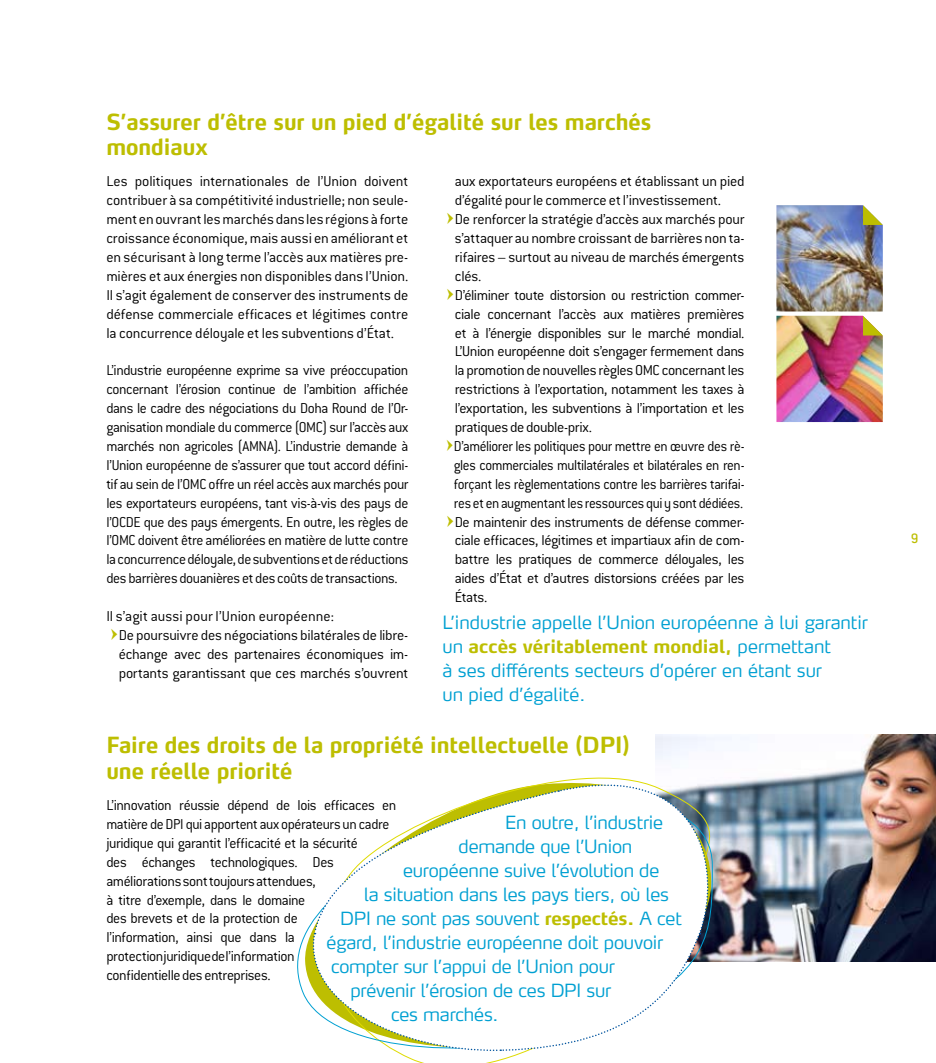
<style>
.page{position:relative;width:936px;height:1063px;background:#fff}
.page>*{position:absolute;margin:0;border:0;box-sizing:border-box;transform-origin:0 0}
.t1{font:700 22.05px/25.2px "Max";color:#bdbe01;scale:.95 1}
.t2{font:300 18px/24px "Max";letter-spacing:-.01em;color:#00a0d2}
.t3{font:300 15.75px/18.9px "Conduit ITC";letter-spacing:-.025em;color:#000;text-align:justify}
.t4{font:300 15.75px "Conduit ITC";letter-spacing:-.025em;color:#000;scale:.94 1}
.t5{font:300 15.75px "Conduit ITC";letter-spacing:.005em;color:#000}
.t6{font:500 15px "Conduit ITC";color:#bdbe01}
.s1{font-family:"Pak'ma'ra";font-weight:400;color:#bdbe01}
.s2{font-weight:700;color:#bdbe01}
</style>
<div class="page">
<img style="left:655px;top:734px;width:280px;height:227px">
<img style="left:655px;top:751px;width:84px;height:211px">
<svg style="left:305px;top:759px;width:416px;height:293px"></svg>
<img style="left:776px;top:205px;width:106px;height:106px">
<svg style="left:863px;top:205px;width:19px;height:20px"></svg>
<img style="left:776px;top:316px;width:106px;height:106px">
<svg style="left:863px;top:316px;width:19px;height:20px"></svg>
<h1 class="t1" style="left:106px;top:109px;width:575px">S’assurer d’être sur un pied d’égalité sur les marchés mondiaux</h1>
<p class="t3" style="left:455px;top:172px;width:291px">aux exportateurs européens et établissant un pied</p>
<p class="t3" style="left:455px;top:191px;width:268px">d’égalité pour le commerce et l’investissement.</p>
<p class="t3" style="left:442px;top:210px;width:303px"><span class="s1">E</span>De renforcer la stratégie d’accès aux marchés pour</p>
<p class="t3" style="left:455px;top:229px;width:291px">s’attaquer au nombre croissant de barrières non ta-</p>
<p class="t3" style="left:455px;top:248px;width:291px">rifaires – surtout au niveau de marchés émergents</p>
<p class="t3" style="left:455px;top:266px;width:28px">clés.</p>
<p class="t3" style="left:442px;top:285px;width:303px"><span class="s1">E</span>D’éliminer toute distorsion ou restriction commer-</p>
<p class="t3" style="left:454px;top:304px;width:291px">ciale concernant l’accès aux matières premières</p>
<p class="t3" style="left:454px;top:323px;width:291px">et à l’énergie disponibles sur le marché mondial.</p>
<p class="t3" style="left:454px;top:342px;width:291px">L’Union européenne doit s’engager fermement dans</p>
<p class="t3" style="left:454px;top:361px;width:291px">la promotion de nouvelles règles OMC concernant les</p>
<p class="t3" style="left:454px;top:380px;width:291px">restrictions à l’exportation, notamment les taxes à</p>
<p class="t3" style="left:454px;top:399px;width:291px">l’exportation, les subventions à l’importation et les</p>
<p class="t3" style="left:454px;top:418px;width:139px">pratiques de double-prix.</p>
<p class="t4" style="left:442px;top:437px;width:323px"><span class="s1">E</span>D’améliorer les politiques pour mettre en œuvre des rè-</p>
<p class="t4" style="left:454px;top:456px;width:310px">gles commerciales multilatérales et bilatérales en ren-</p>
<p class="t4" style="left:454px;top:475px;width:310px">forçant les règlementations contre les barrières tarifai-</p>
<p class="t4" style="left:454px;top:494px;width:309px">res et en augmentant les ressources qui y sont dédiées.</p>
<p class="t3" style="left:442px;top:512px;width:303px"><span class="s1">E</span>De maintenir des instruments de défense commer-</p>
<p class="t3" style="left:454px;top:531px;width:291px">ciale efficaces, légitimes et impartiaux afin de com-</p>
<p class="t3" style="left:454px;top:550px;width:291px">battre les pratiques de commerce déloyales, les</p>
<p class="t3" style="left:454px;top:569px;width:291px">aides d’État et d’autres distorsions créées par les</p>
<p class="t3" style="left:454px;top:588px;width:34px">États.</p>
<p class="t3" style="left:106px;top:172px;width:303px">Les politiques internationales de l’Union doivent contribuer à sa compétitivité industrielle; non seule&shy;ment en ouvrant les marchés dans les régions à forte croissance économique, mais aussi en améliorant et en sécurisant à long terme l’accès aux matières pre&shy;mières et aux énergies non disponibles dans l’Union.<br>Il s’agit également de conserver des instruments de défense commerciale efficaces et légitimes contre la concurrence déloyale et les subventions d’État.</p>
<p class="t3" style="left:106px;top:361px;width:303px">L’industrie européenne exprime sa vive préoccupation concernant l’érosion continue de l’ambition affichée dans le cadre des négociations du Doha Round de l’Or&shy;ganisation mondiale du commerce (OMC) sur l’accès aux marchés non agricoles (AMNA). L’industrie demande à l’Union européenne de s’assurer que tout accord défini&shy;tif au sein de l’OMC offre un réel accès aux marchés pour les exportateurs européens, tant vis-à-vis des pays de l’OCDE que des pays émergents. En outre, les règles de l’OMC doivent être améliorées en matière de lutte contre la concurrence déloyale, de subventions et de réductions des barrières douanières et des coûts de transactions.</p>
<p class="t5" style="left:106px;top:608px;width:229px">Il s’agit aussi pour l’Union européenne:</p>
<p class="t3" style="left:106px;top:626px;width:303px"><span class="s1">E</span>De poursuivre des négociations bilatérales de libre-</p>
<p class="t3" style="left:119px;top:644px;width:291px">échange avec des partenaires économiques im-</p>
<p class="t3" style="left:119px;top:663px;width:291px">portants garantissant que ces marchés s’ouvrent</p>
<p class="t2" style="left:442px;top:610px;width:427px">L’industrie appelle l’Union européenne à lui garantir un <span class="s2">accès véritablement mondial,</span> permettant<br>à ses différents secteurs d’opérer en étant sur<br>un pied d’égalité.</p>
<h1 class="t1" style="left:106px;top:732px;width:552px">Faire des droits de la propriété intellectuelle (DPI) une réelle priorité</h1>
<p class="t3" style="left:106px;top:796px;width:291px;text-align:left">L’innovation réussie dépend de lois efficaces en matière de DPI qui apportent aux opérateurs un cadre juridique qui garantit l’efficacité et la sécurité<br>des échanges technologiques. Des améliorations sont toujours attendues,<br>à titre d’exemple, dans le domaine<br>des brevets et de la protection de<br>l’information, ainsi que dans la<br>protection juridique de l’information<br>confidentielle des entreprises.</p>
<p class="t2" style="left:505px;top:810px;width:160px">En outre, l’industrie</p>
<p class="t2" style="left:458px;top:834px;width:175px">demande que l’Union</p>
<p class="t2" style="left:403px;top:858px;width:258px">européenne suive l’évolution de</p>
<p class="t2" style="left:364px;top:882px;width:306px">la situation dans les pays tiers, où les</p>
<p class="t2" style="left:340px;top:906px;width:343px">DPI ne sont pas souvent <span class="s2">respectés.</span> A cet</p>
<p class="t2" style="left:326px;top:930px;width:338px">égard, l’industrie européenne doit pouvoir</p>
<p class="t2" style="left:331px;top:954px;width:285px">compter sur l’appui de l’Union pour</p>
<p class="t2" style="left:350px;top:978px;width:262px">prévenir l’érosion de ces DPI sur</p>
<p class="t2" style="left:391px;top:1002px;width:109px">ces marchés.</p>
<p class="t6" style="left:910px;top:530px;width:9px">9</p>
</div>
